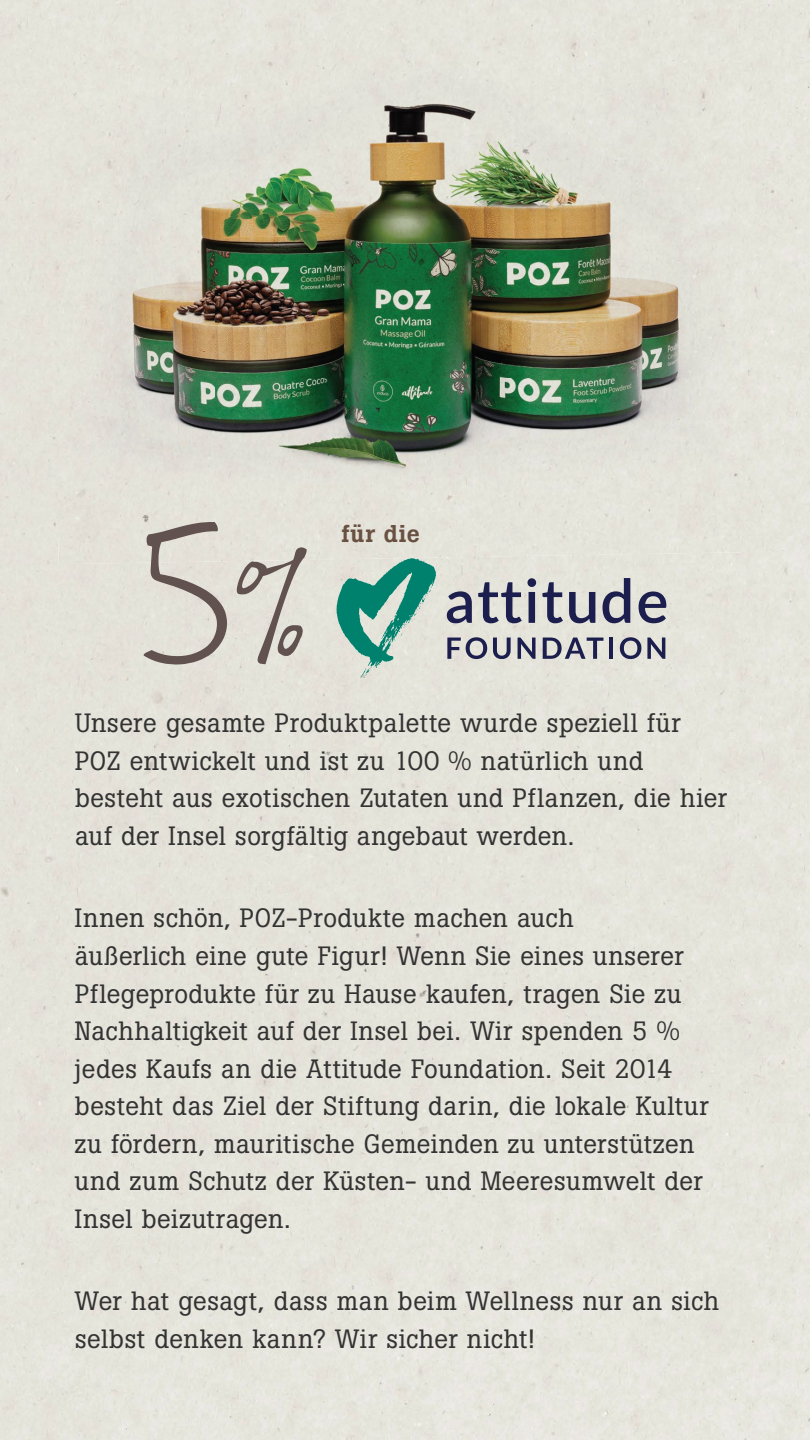
<style>
.page{position:relative;width:810px;height:1440px;background:#fff}
.page>*{position:absolute;margin:0;border:0;box-sizing:border-box;transform-origin:0 0}
.t1{font:256.95px "Jenna Sue";color:#61514f}
.t2{font:26.25px/37.5px "Boton";letter-spacing:.02em;color:#333}
.t3{font:500 24.08px "Boton";letter-spacing:.035em;color:#695142}
</style>
<div class="page">
<div style="left:392px;top:587px;width:418px;height:853px;background:#e5e5db"></div>
<div style="left:732px;top:0;width:78px;height:587px;background:#e5e5db"></div>
<div style="left:436px;top:553px;width:296px;height:34px;background:#e5e4da"></div>
<img style="left:59px;top:62px;width:630px;height:502px">
<div style="left:688px;top:62px;width:53px;height:491px;background:#e4e3da"></div>
<svg style="left:447px;top:591px;width:25px;height:32px"></svg>
<svg style="left:478px;top:578px;width:58px;height:45px;background:#9a9ba6"></svg>
<svg style="left:542px;top:582px;width:21px;height:41px"></svg>
<svg style="left:569px;top:592px;width:26px;height:31px"></svg>
<svg style="left:603px;top:578px;width:27px;height:45px"></svg>
<svg style="left:639px;top:591px;width:27px;height:32px"></svg>
<svg style="left:447px;top:637px;width:40px;height:22px"></svg>
<svg style="left:493px;top:638px;width:18px;height:21px"></svg>
<svg style="left:518px;top:638px;width:18px;height:21px"></svg>
<svg style="left:543px;top:638px;width:60px;height:21px"></svg>
<hr style="left:609px;top:638px;width:4px;height:21px;background:#1c1e4e">
<svg style="left:620px;top:637px;width:21px;height:22px"></svg>
<svg style="left:647px;top:638px;width:18px;height:21px"></svg>
<svg style="left:336px;top:558px;width:100px;height:120px;background:#89bbae"></svg>
<div style="left:227px;top:539px;width:88px;height:130px;background:#e4e3d9"></div>
<h1 class="t1" style="left:131px;top:446px;width:106px">5</h1>
<p class="t3" style="left:341px;top:519px;width:80px">für die</p>
<p class="t2" style="left:75px;top:705px;width:654px">Unsere gesamte Produktpalette wurde speziell für POZ entwickelt und ist zu 100 % natürlich und besteht aus exotischen Zutaten und Pflanzen, die hier auf der Insel sorgfältig angebaut werden.</p>
<p class="t2" style="left:75px;top:900px;width:635px">Innen schön, POZ-Produkte machen auch<br>äußerlich eine gute Figur! Wenn Sie eines unserer Pflegeprodukte für zu Hause kaufen, tragen Sie zu Nachhaltigkeit auf der Insel bei. Wir spenden 5 % jedes Kaufs an die Attitude Foundation. Seit 2014 besteht das Ziel der Stiftung darin, die lokale Kultur zu fördern, mauritische Gemeinden zu unterstützen und zum Schutz der Küsten- und Meeresumwelt der Insel beizutragen.</p>
<p class="t2" style="left:75px;top:1282px;width:646px">Wer hat gesagt, dass man beim Wellness nur an sich selbst denken kann? Wir sicher nicht!</p>
</div>
